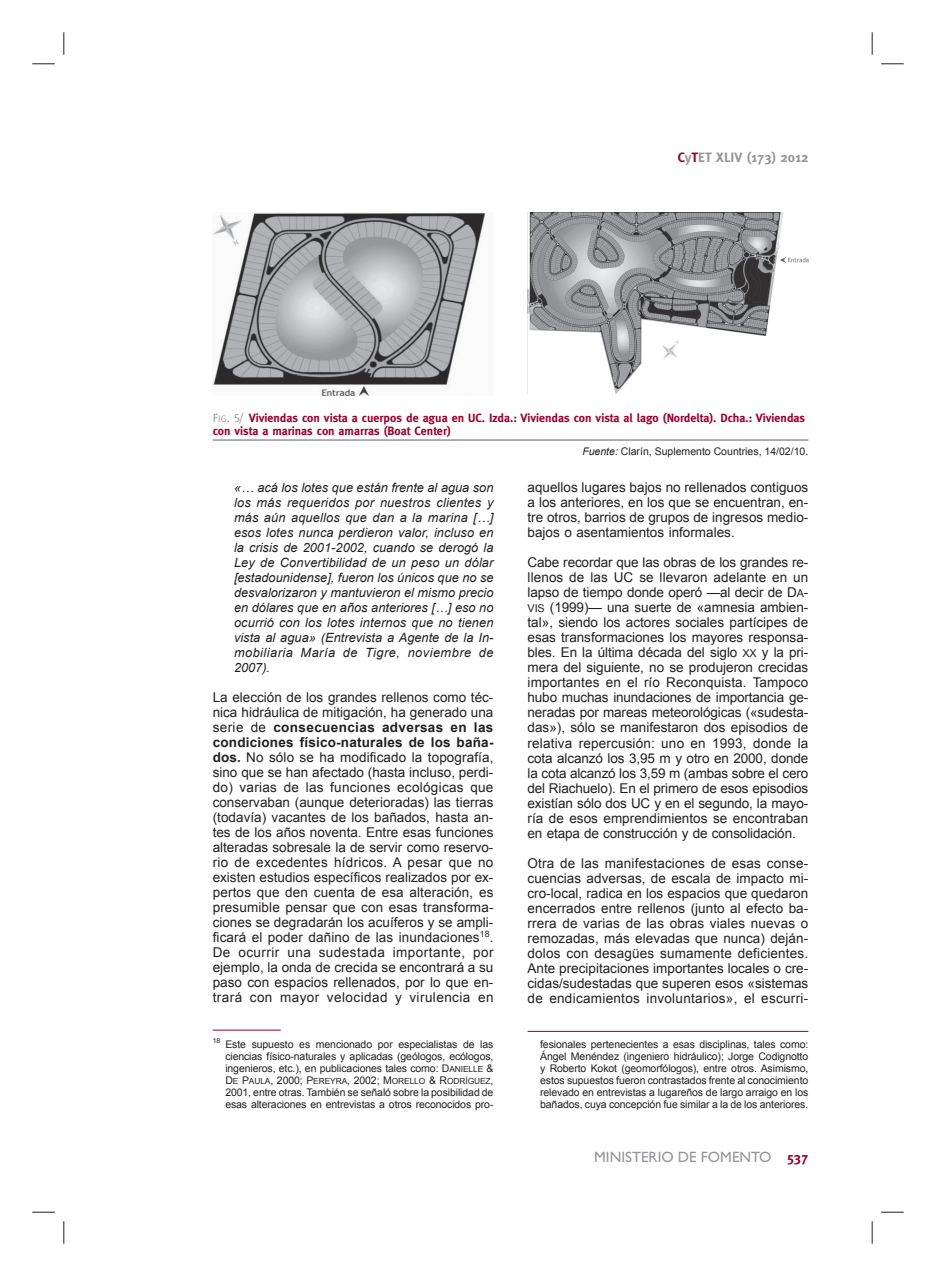
<style>
.page{position:relative;width:936px;height:1276px;background:#fff}
.page>*{position:absolute;margin:0;border:0;box-sizing:border-box;transform-origin:0 0}
.t1{font:15px "Gill Sans";color:#939598}
.t2{font:13.5px/15px "Arial";color:#231f20;text-align:justify}
.t3{font:700 13.5px "Meta";color:#939598}
.t4{font:italic 12.75px/15px "Arial";letter-spacing:.04em;color:#231f20;text-align:justify}
.t5{font:700 12px/13.2px "Meta";color:#98012d}
.t6{font:10.5px/12px "Arial";letter-spacing:-.01em;color:#231f20;text-align:justify}
.t7{font:8.4px "Arial";letter-spacing:-.01em;color:#231f20}
.s1{color:#98012d}
.s2{font-family:"Meta Caps";font-weight:400;color:#939598}
.s3{font-family:"Meta Caps";font-weight:400;font-size:9.6px;color:#939598}
.s4{font-style:italic}
.s5{font-weight:700}
.s6{font-size:8.4px}
.s7{font-size:10.5px}
.s8{font-size:10.8px}
.s9{font-family:"Meta";font-weight:700;font-size:13.5px;color:#98012d}
</style>
<div class="page">
<hr style="left:213px;top:1029px;width:68px;height:1px;background:#98012d">
<hr style="left:527px;top:1031px;width:281px;height:1px;background:#98012d">
<hr style="left:213px;top:439px;width:595px;height:2px;background:#939598">
<img style="left:213px;top:213px;width:273px;height:182px">
<img style="left:527px;top:213px;width:281px;height:180px">
<svg style="left:32px;top:64px;width:23px;height:1px"></svg>
<svg style="left:881px;top:64px;width:22px;height:1px"></svg>
<svg style="left:32px;top:1212px;width:23px;height:1px"></svg>
<svg style="left:881px;top:1212px;width:22px;height:1px"></svg>
<svg style="left:64px;top:32px;width:1px;height:23px"></svg>
<svg style="left:64px;top:1221px;width:1px;height:22px"></svg>
<svg style="left:871px;top:32px;width:1px;height:23px"></svg>
<svg style="left:871px;top:1221px;width:1px;height:22px"></svg>
<p class="t3" style="left:677px;top:151px;width:132px"><span class="s1">C</span>y<span class="s1">T</span>ET XLIV (173) 2012</p>
<p class="t5" style="left:213px;top:412px;width:594px"><span class="s2">F</span><span class="s3">IG</span><span class="s2">. 5/</span> Viviendas con vista a cuerpos de agua en UC. Izda.: Viviendas con vista al lago (Nordelta). Dcha.: Viviendas con vista a marinas con amarras (Boat Center)</p>
<p class="t6" style="left:582px;top:445px;width:227px"><span class="s4">Fuente:</span> Clarín, Suplemento Countries, 14/02/10.</p>
<p class="t4" style="left:234px;top:480px;width:261px">«… acá los lotes que están frente al agua son los más requeridos por nuestros clientes y más aún aquellos que dan a la marina […] esos lotes nunca perdieron valor, incluso en la crisis de 2001-2002, cuando se derogó la Ley de Convertibilidad de un peso un dólar [estadounidense], fueron los únicos que no se desvalorizaron y mantuvieron el mismo precio en dólares que en años anteriores […] eso no ocurrió con los lotes internos que no tienen vista al agua» (Entrevista a Agente de la In&shy;mobiliaria María de Tigre, noviembre de 2007).</p>
<p class="t2" style="left:213px;top:690px;width:282px">La elección de los grandes rellenos como téc&shy;nica hidráulica de mitigación, ha generado una serie de <span class="s5">consecuencias adversas en las condiciones físico-naturales de los baña&shy;dos.</span> No sólo se ha modificado la topografía, sino que se han afectado (hasta incluso, perdi&shy;do) varias de las funciones ecológicas que conservaban (aunque deterioradas) las tierras (todavía) vacantes de los bañados, hasta an&shy;tes de los años noventa. Entre esas funciones alteradas sobresale la de servir como reservo&shy;rio de excedentes hídricos. A pesar que no existen estudios específicos realizados por ex&shy;pertos que den cuenta de esa alteración, es presumible pensar que con esas transforma&shy;ciones se degradarán los acuíferos y se ampli&shy;ficará el poder dañino de las inundaciones<sup>18</sup>.<br>De ocurrir una sudestada importante, por ejemplo, la onda de crecida se encontrará a su paso con espacios rellenados, por lo que en&shy;trará con mayor velocidad y virulencia en</p>
<p class="t6" style="left:225px;top:1038px;width:270px;text-indent:-13px"><sup>18</sup> Este supuesto es mencionado por especialistas de las ciencias físico-naturales y aplicadas (geólogos, ecólogos, ingenieros, etc.), en publicaciones tales como: D<span class="s6">ANIELLE</span> &amp;</p>
<p class="t7" style="left:225px;top:1076px;width:270px"><span class="s7">D</span>E <span class="s7">P</span>AULA<span class="s7">, 2000; P</span>EREYRA<span class="s7">, 2002; M</span>ORELLO <span class="s7">&amp; R</span>ODRÍGUEZ<span class="s7">,</span></p>
<p class="t6" style="left:225px;top:1086px;width:270px">2001, entre otras. También se señaló sobre la posibilidad de esas alteraciones en entrevistas a otros reconocidos pro-</p>
<p class="t2" style="left:527px;top:480px;width:282px">aquellos lugares bajos no rellenados contiguos a los anteriores, en los que se encuentran, en&shy;tre otros, barrios de grupos de ingresos medio&shy;bajos o asentamientos informales.</p>
<p class="t2" style="left:527px;top:555px;width:282px">Cabe recordar que las obras de los grandes re&shy;llenos de las UC se llevaron adelante en un lapso de tiempo donde operó —al decir de D<span class="s8">A</span>-<span class="s8">VIS</span> (1999)— una suerte de «amnesia ambien&shy;tal», siendo los actores sociales partícipes de esas transformaciones los mayores responsa&shy;bles. En la última década del siglo <span class="s8">XX</span> y la pri&shy;mera del siguiente, no se produjeron crecidas importantes en el río Reconquista. Tampoco hubo muchas inundaciones de importancia ge&shy;neradas por mareas meteorológicas («sudesta&shy;das»), sólo se manifestaron dos episodios de relativa repercusión: uno en 1993, donde la cota alcanzó los 3,95 m y otro en 2000, donde la cota alcanzó los 3,59 m (ambas sobre el cero del Riachuelo). En el primero de esos episodios existían sólo dos UC y en el segundo, la mayo&shy;ría de esos emprendimientos se encontraban en etapa de construcción y de consolidación.</p>
<p class="t2" style="left:527px;top:855px;width:282px">Otra de las manifestaciones de esas conse&shy;cuencias adversas, de escala de impacto mi&shy;cro-local, radica en los espacios que quedaron encerrados entre rellenos (junto al efecto ba&shy;rrera de varias de las obras viales nuevas o remozadas, más elevadas que nunca) deján&shy;dolos con desagües sumamente deficientes.<br>Ante precipitaciones importantes locales o cre&shy;cidas/sudestadas que superen esos «sistemas de endicamientos involuntarios», el escurri-</p>
<p class="t6" style="left:540px;top:1038px;width:270px">fesionales pertenecientes a esas disciplinas, tales como:<br>Ángel Menéndez (ingeniero hidráulico); Jorge Codignotto y Roberto Kokot (geomorfólogos), entre otros. Asimismo, estos supuestos fueron contrastados frente al conocimiento relevado en entrevistas a lugareños de largo arraigo en los bañados, cuya concepción fue similar a la de los anteriores.</p>
<p class="t1" style="left:594px;top:1152px;width:216px">MINISTERIO DE FOMENTO <span class="s9">537</span></p>
</div>
